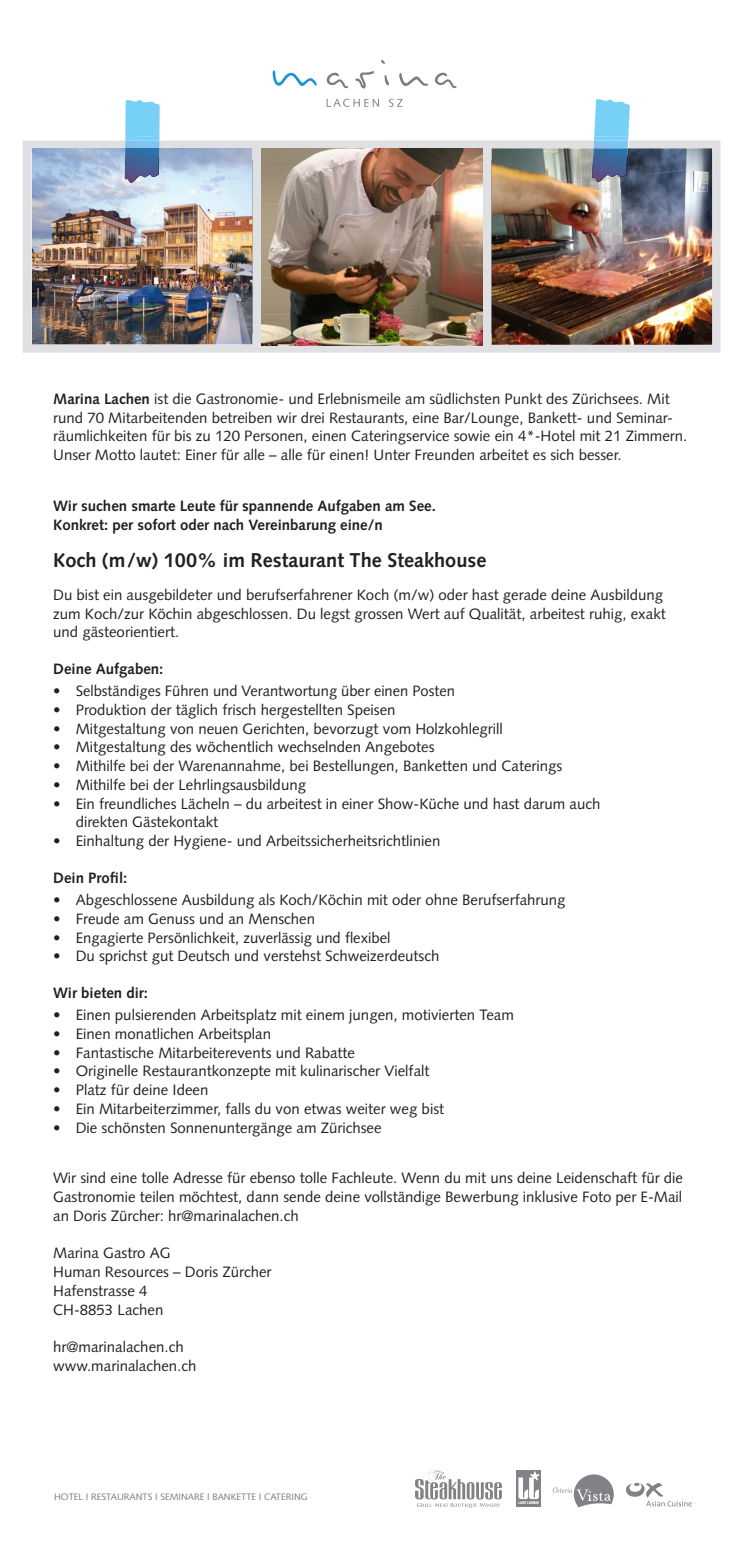
<style>
.page{position:relative;width:745px;height:1560px;background:#fff}
.page>*{position:absolute;margin:0;border:0;box-sizing:border-box;transform-origin:0 0}
.t1{font:700 20px "Syntax LT Std";color:#231f20}
.t2{font:15px/18.8px "Syntax LT Std";color:#231f20}
.t3{font:700 15px/18.8px "Syntax LT Std";color:#231f20}
.t4{font:9.38px "Syntax";color:#717d83}
.s1{font-weight:700}
</style>
<div class="page">
<svg style="left:626px;top:1482px;width:65px;height:24px"></svg>
<svg style="left:552px;top:1474px;width:61px;height:32px"></svg>
<div style="left:516px;top:1470px;width:24px;height:36px;background:linear-gradient(to right,#808285,#808285)"></div>
<svg style="left:518px;top:1470px;width:21px;height:33px"></svg>
<svg style="left:415px;top:1470px;width:86px;height:37px"></svg>
<img style="left:22px;top:140px;width:698px;height:212px">
<img style="left:32px;top:148px;width:220px;height:196px">
<img style="left:261px;top:148px;width:221px;height:197px">
<img style="left:491px;top:148px;width:220px;height:197px">
<img style="left:591px;top:148px;width:36px;height:34px">
<img style="left:619px;top:148px;width:8px;height:29px">
<svg style="left:593px;top:99px;width:36px;height:49px;background:#87d3f4"></svg>
<svg style="left:592px;top:175px;width:25px;height:7px"></svg>
<img style="left:125px;top:148px;width:34px;height:34px">
<img style="left:152px;top:148px;width:7px;height:29px">
<svg style="left:125px;top:100px;width:35px;height:48px;background:#81d1f4"></svg>
<svg style="left:126px;top:175px;width:24px;height:8px"></svg>
<svg style="left:326px;top:99px;width:52px;height:8px"></svg>
<svg style="left:389px;top:99px;width:13px;height:8px"></svg>
<svg style="left:272px;top:70px;width:44px;height:16px"></svg>
<svg style="left:326px;top:72px;width:22px;height:16px"></svg>
<svg style="left:355px;top:71px;width:19px;height:17px"></svg>
<svg style="left:381px;top:60px;width:8px;height:25px"></svg>
<svg style="left:399px;top:73px;width:29px;height:13px"></svg>
<svg style="left:435px;top:72px;width:21px;height:16px"></svg>
<p class="t2" style="left:53px;top:389px;width:635px"><span class="s1">Marina Lachen</span> ist die Gastronomie- und Erlebnismeile am südlichsten Punkt des Zürichsees. Mit rund 70 Mitarbeitenden betreiben wir drei Restaurants, eine Bar/Lounge, Bankett- und Seminar&shy;räumlichkeiten für bis zu 120 Personen, einen Cateringservice sowie ein 4*-Hotel mit 21 Zimmern.<br>Unser Motto lautet: Einer für alle – alle für einen! Unter Freunden arbeitet es sich besser.</p>
<p class="t3" style="left:53px;top:496px;width:384px">Wir suchen smarte Leute für spannende Aufgaben am See.<br>Konkret: per sofort oder nach Vereinbarung eine/n</p>
<h1 class="t1" style="left:53px;top:548px;width:434px">Koch (m/w) 100% im Restaurant The Steakhouse</h1>
<p class="t2" style="left:53px;top:585px;width:613px">Du bist ein ausgebildeter und berufserfahrener Koch (m/w) oder hast gerade deine Ausbildung zum Koch/zur Köchin abgeschlossen. Du legst grossen Wert auf Qualität, arbeitest ruhig, exakt und gästeorientiert.</p>
<p class="t3" style="left:53px;top:659px;width:112px">Deine Aufgaben:</p>
<p class="t2" style="left:53px;top:681px;width:403px">• Selbständiges Führen und Verantwortung über einen Posten</p>
<p class="t2" style="left:53px;top:700px;width:344px">• Produktion der täglich frisch hergestellten Speisen</p>
<p class="t2" style="left:53px;top:719px;width:451px">• Mitgestaltung von neuen Gerichten, bevorzugt vom Holzkohlegrill</p>
<p class="t2" style="left:53px;top:737px;width:382px">• Mitgestaltung des wöchentlich wechselnden Angebotes</p>
<p class="t2" style="left:53px;top:756px;width:510px">• Mithilfe bei der Warenannahme, bei Bestellungen, Banketten und Caterings</p>
<p class="t2" style="left:53px;top:775px;width:254px">• Mithilfe bei der Lehrlingsausbildung</p>
<p class="t2" style="left:76px;top:794px;width:526px;text-indent:-22px">• Ein freundliches Lächeln – du arbeitest in einer Show-Küche und hast darum auch direkten Gästekontakt</p>
<p class="t2" style="left:53px;top:831px;width:388px">• Einhaltung der Hygiene- und Arbeitssicherheitsrichtlinien</p>
<p class="t3" style="left:53px;top:868px;width:76px">Dein Profil:</p>
<p class="t2" style="left:53px;top:890px;width:513px">• Abgeschlossene Ausbildung als Koch/Köchin mit oder ohne Berufserfahrung</p>
<p class="t2" style="left:53px;top:909px;width:263px">• Freude am Genuss und an Menschen</p>
<p class="t2" style="left:53px;top:927px;width:338px">• Engagierte Persönlichkeit, zuverlässig und flexibel</p>
<p class="t2" style="left:53px;top:946px;width:387px">• Du sprichst gut Deutsch und verstehst Schweizerdeutsch</p>
<p class="t3" style="left:53px;top:983px;width:96px">Wir bieten dir:</p>
<p class="t2" style="left:53px;top:1005px;width:462px">• Einen pulsierenden Arbeitsplatz mit einem jungen, motivierten Team</p>
<p class="t2" style="left:53px;top:1024px;width:219px">• Einen monatlichen Arbeitsplan</p>
<p class="t2" style="left:53px;top:1042px;width:303px">• Fantastische Mitarbeiterevents und Rabatte</p>
<p class="t2" style="left:53px;top:1061px;width:377px">• Originelle Restaurantkonzepte mit kulinarischer Vielfalt</p>
<p class="t2" style="left:53px;top:1080px;width:157px">• Platz für deine Ideen</p>
<p class="t2" style="left:53px;top:1099px;width:392px">• Ein Mitarbeiterzimmer, falls du von etwas weiter weg bist</p>
<p class="t2" style="left:53px;top:1117px;width:330px">• Die schönsten Sonnenuntergänge am Zürichsee</p>
<p class="t2" style="left:53px;top:1168px;width:631px;text-align:justify">Wir sind eine tolle Adresse für ebenso tolle Fachleute. Wenn du mit uns deine Leidenschaft für die Gastronomie teilen möchtest, dann sende deine vollständige Bewerbung inklusive Foto per E-Mail an Doris Zürcher: hr@marinalachen.ch</p>
<p class="t2" style="left:53px;top:1243px;width:220px">Marina Gastro AG<br>Human Resources – Doris Zürcher<br>Hafenstrasse 4<br>CH-8853 Lachen</p>
<p class="t2" style="left:53px;top:1337px;width:145px">hr@marinalachen.ch www.marinalachen.ch</p>
<p class="t4" style="left:54px;top:1490px;width:255px">HOTEL I RESTAURANTS I SEMINARE I BANKETTE I CATERING</p>
</div>
